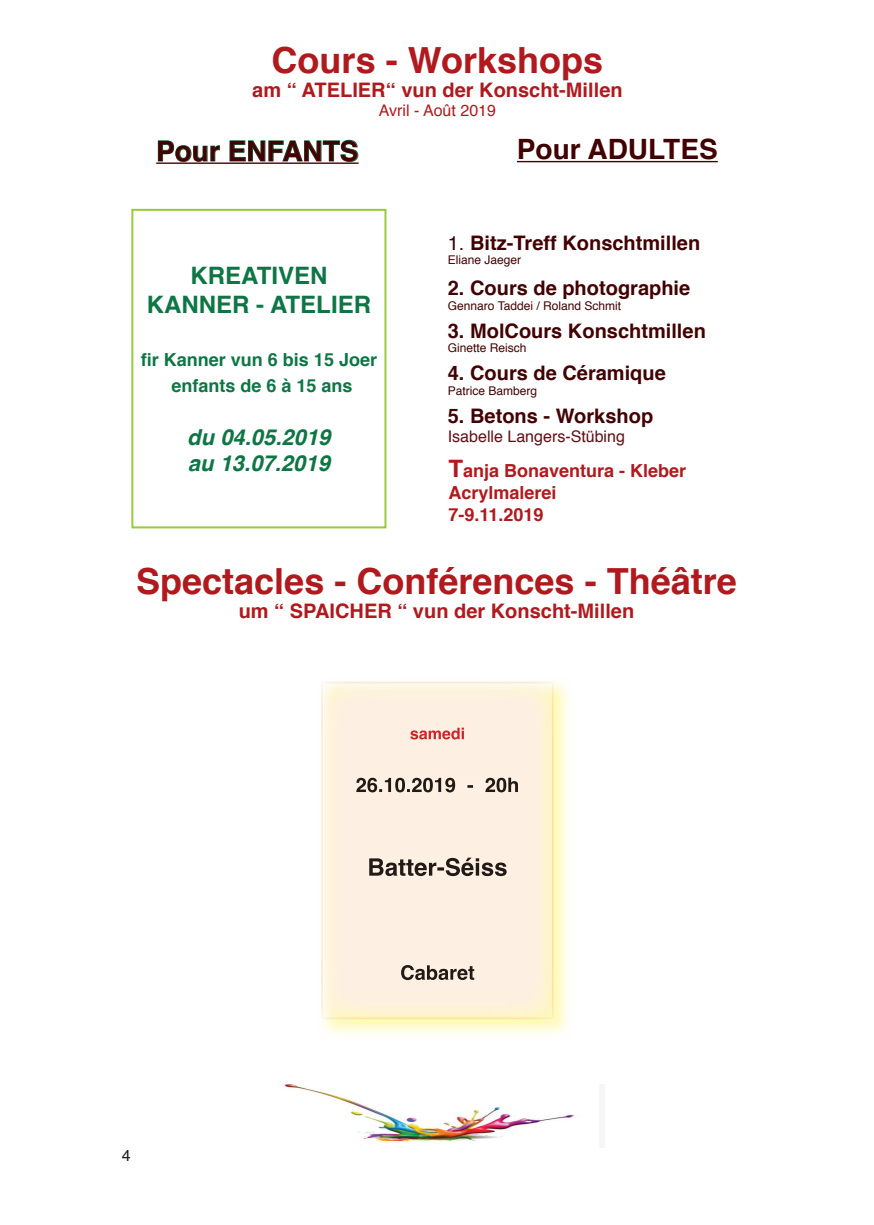
<style>
.page{position:relative;width:874px;height:1225px;background:#fff}
.page>*{position:absolute;margin:0;border:0;box-sizing:border-box;transform-origin:0 0}
.t1{font:700 36px "Helvetica";color:#b01a1e}
.t2{font:700 28px "Helvetica";color:#420203}
.t3{font:700 24px/28.8px "Helvetica";color:#0e7645;text-align:center}
.t4{font:italic 700 22px/26.4px "Helvetica";color:#0e7645}
.t5{font:700 20px "Helvetica";color:#420203}
.t6{font:700 20px "Helvetica";color:#b01a1e}
.t7{font:700 18px/21.6px "Helvetica";color:#b01a1e}
.t8{font:700 18px/26.4px "Helvetica";color:#0e7645;text-align:center}
.t9{font:16px "Helvetica";color:#620f16}
.t10{font:16px "Helvetica";color:#b01a1e}
.t11{font:16px "Helvetica";color:#231f20}
.t12{font:12px "Helvetica";color:#420203}
.s1{font-weight:400}
.s2{font-size:24px}
</style>
<div class="page">
<hr style="left:516px;top:161px;width:201px;height:1px;background:#420203">
<hr style="left:156px;top:162px;width:202px;height:2px;background:#420203">
<svg style="left:157px;top:140px;width:63px;height:23px"></svg>
<svg style="left:229px;top:139px;width:129px;height:24px"></svg>
<div style="left:131px;top:209px;width:255px;height:319px;border:2px solid #99ca3b"></div>
<img style="left:284px;top:1084px;width:291px;height:58px">
<img style="left:322px;top:682px;width:246px;height:352px">
<img style="left:321px;top:681px;width:232px;height:338px">
<h1 class="t1" style="left:271px;top:31px;width:333px">Cours - Workshops</h1>
<p class="t6" style="left:252px;top:73px;width:372px">am “ ATELIER“ vun der Konscht-Millen</p>
<p class="t10" style="left:378px;top:98px;width:119px">Avril - Août 2019</p>
<h2 class="t2" style="left:156px;top:129px;width:204px">Pour ENFANTS</h2>
<h2 class="t2" style="left:516px;top:127px;width:202px">Pour ADULTES</h2>
<p class="t3" style="left:147px;top:261px;width:226px">KREATIVEN<br>KANNER - ATELIER</p>
<p class="t8" style="left:141px;top:346px;width:238px">fir Kanner vun 6 bis 15 Joer enfants de 6 à 15 ans</p>
<p class="t4" style="left:187px;top:424px;width:145px">du 04.05.2019 au 13.07.2019</p>
<p class="t5" style="left:447px;top:227px;width:254px"><span class="s1">1.</span> Bitz-Treff Konschtmillen</p>
<p class="t12" style="left:447px;top:251px;width:75px">Eliane Jaeger</p>
<p class="t5" style="left:447px;top:272px;width:244px">2. Cours de photographie</p>
<p class="t12" style="left:447px;top:296px;width:175px">Gennaro Taddei / Roland Schmit</p>
<p class="t5" style="left:447px;top:315px;width:259px">3. MolCours Konschtmillen</p>
<p class="t12" style="left:447px;top:339px;width:80px">Ginette Reisch</p>
<p class="t5" style="left:447px;top:357px;width:219px">4. Cours de Céramique</p>
<p class="t12" style="left:447px;top:381px;width:91px">Patrice Bamberg</p>
<p class="t5" style="left:447px;top:399px;width:207px">5. Betons - Workshop</p>
<p class="t9" style="left:447px;top:424px;width:178px">Isabelle Langers-Stübing</p>
<p class="t7" style="left:448px;top:460px;width:239px"><span class="s2">T</span>anja Bonaventura - Kleber<br>Acrylmalerei<br>7-9.11.2019</p>
<h1 class="t1" style="left:136px;top:552px;width:602px">Spectacles - Conférences - Théâtre</h1>
<p class="t6" style="left:238px;top:595px;width:397px">um “ SPAICHER “ vun der Konscht-Millen</p>
<p class="t11" style="left:122px;top:1143px;width:10px">4</p>
</div>
